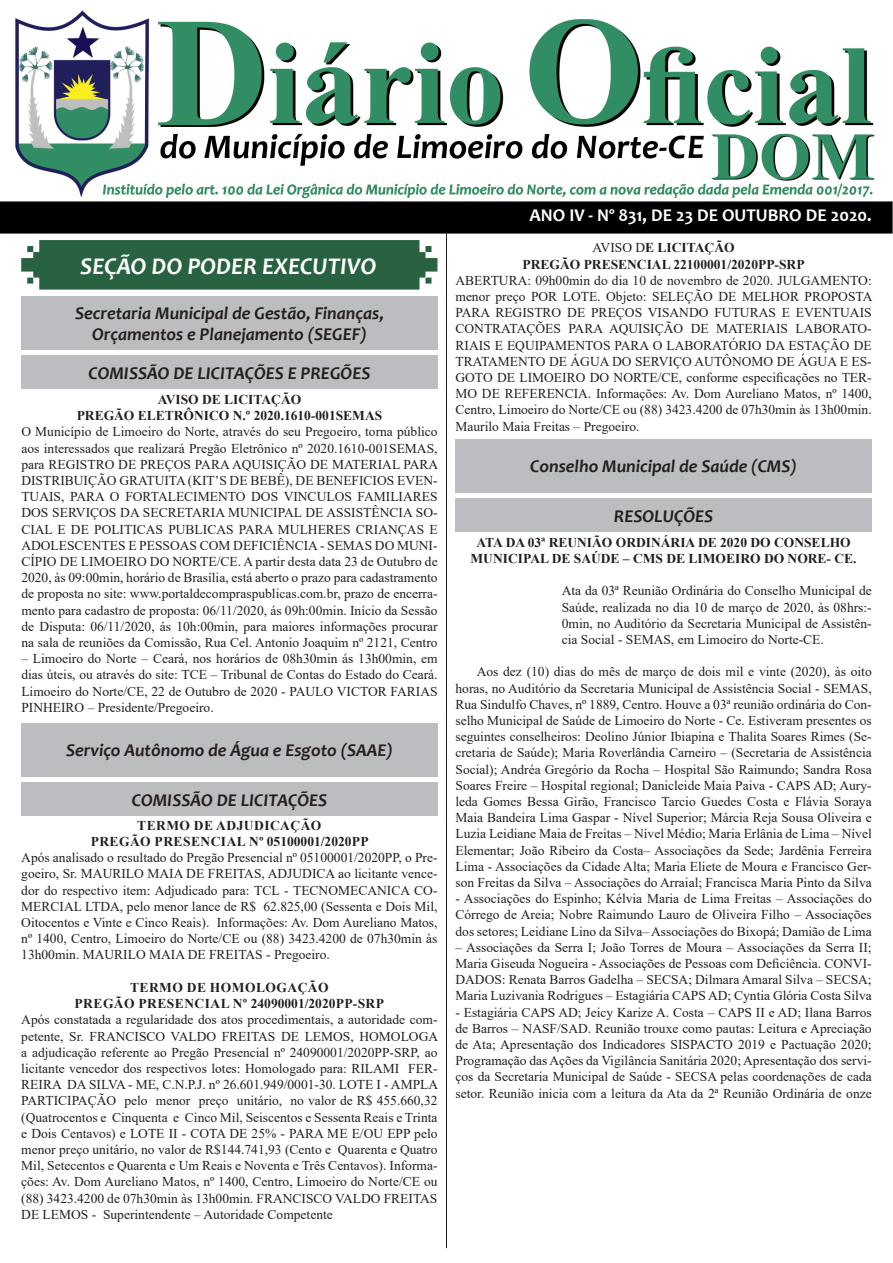
<style>
.page{position:relative;width:893px;height:1263px;background:#fff}
.page>*{position:absolute;margin:0;border:0;box-sizing:border-box;transform-origin:0 0}
.t1{font:italic 700 24px "Candara";color:#fff}
.t2{font:italic 700 18px "Candara";color:#231f20}
.t3{font:700 18px "Candara";color:#fff}
.t4{font:13.5px/16.2px "Times New Roman";color:#231f20;text-align:justify}
.t5{font:700 13.5px "Times New Roman";color:#231f20}
.t6{font:700 13.5px "Times New Roman";letter-spacing:.035em;color:#231f20}
.s1{font-weight:400}
</style>
<div class="page">
<img style="left:0;top:10px;width:893px;height:224px">
<svg style="left:21px;top:240px;width:416px;height:50px;background:#346a4a"></svg>
<hr style="left:446px;top:233px;width:1px;height:1015px;background:#231f20">
<div style="left:21px;top:356px;width:417px;height:33px;background:#bcbdc0"></div>
<div style="left:21px;top:296px;width:417px;height:53px;background:#bcbdc0"></div>
<div style="left:21px;top:783px;width:417px;height:33px;background:#bcbdc0"></div>
<div style="left:21px;top:723px;width:417px;height:53px;background:#bcbdc0"></div>
<div style="left:455px;top:498px;width:417px;height:34px;background:#bcbdc0"></div>
<div style="left:455px;top:439px;width:417px;height:53px;background:#bcbdc0"></div>
<p class="t1" style="left:80px;top:251px;width:298px">SEÇÃO DO PODER EXECUTIVO</p>
<p class="t2" style="left:75px;top:301px;width:310px">Secretaria Municipal de Gestão, Finanças,</p>
<p class="t2" style="left:92px;top:323px;width:276px">Orçamentos e Planejamento (SEGEF)</p>
<p class="t2" style="left:88px;top:362px;width:283px">COMISSÃO DE LICITAÇÕES E PREGÕES</p>
<p class="t5" style="left:158px;top:390px;width:145px">AVISO DE LICITAÇÃO</p>
<p class="t5" style="left:77px;top:406px;width:307px">PREGÃO ELETRÔNICO N.º 2020.1610-001SEMAS</p>
<p class="t4" style="left:21px;top:423px;width:418px">O Município de Limoeiro do Norte, através do seu Pregoeiro, torna público aos interessados que realizará Pregão Eletrônico nº 2020.1610-001SEMAS, para REGISTRO DE PREÇOS PARA AQUISIÇÃO DE MATERIAL PARA DISTRIBUIÇÃO GRATUITA (KIT’S DE BEBÊ), DE BENEFICIOS EVEN-TUAIS, PARA O FORTALECIMENTO DOS VINCULOS FAMILIARES DOS SERVIÇOS DA SECRETARIA MUNICIPAL DE ASSISTÊNCIA SO-CIAL E DE POLITICAS PUBLICAS PARA MULHERES CRIANÇAS E ADOLESCENTES E PESSOAS COM DEFICIÊNCIA - SEMAS DO MUNI-CÍPIO DE LIMOEIRO DO NORTE/CE. A partir desta data 23 de Outubro de 2020, às 09:00min, horário de Brasília, está aberto o prazo para cadastramento de proposta no site: www.portaldecompraspublicas.com.br, prazo de encerra&shy;mento para cadastro de proposta: 06/11/2020, ás 09h:00min. Início da Sessão de Disputa: 06/11/2020, ás 10h:00min, para maiores informações procurar na sala de reuniões da Comissão, Rua Cel. Antonio Joaquim nº 2121, Centro</p>
<p class="t4" style="left:21px;top:650px;width:418px">– Limoeiro do Norte – Ceará, nos horários de 08h30min ás 13h00min, em dias úteis, ou através do site: TCE – Tribunal de Contas do Estado do Ceará.<br>Limoeiro do Norte/CE, 22 de Outubro de 2020 - PAULO VICTOR FARIAS PINHEIRO – Presidente/Pregoeiro.</p>
<p class="t2" style="left:66px;top:739px;width:328px">Serviço Autônomo de Água e Esgoto (SAAE)</p>
<p class="t2" style="left:132px;top:789px;width:197px">COMISSÃO DE LICITAÇÕES</p>
<p class="t6" style="left:137px;top:816px;width:186px">TERMO DE ADJUDICAÇÃO</p>
<p class="t6" style="left:91px;top:832px;width:280px">PREGÃO PRESENCIAL Nº 05100001/2020PP</p>
<p class="t4" style="left:21px;top:849px;width:418px">Após analisado o resultado do Pregão Presencial nº 05100001/2020PP, o Pre&shy;goeiro, Sr. MAURILO MAIA DE FREITAS, ADJUDICA ao licitante vence&shy;dor do respectivo item: Adjudicado para: TCL - TECNOMECANICA CO-MERCIAL LTDA, pelo menor lance de R$ 62.825,00 (Sessenta e Dois Mil, Oitocentos e Vinte e Cinco Reais). Informações: Av. Dom Aureliano Matos, nº 1400, Centro, Limoeiro do Norte/CE ou (88) 3423.4200 de 07h30min às 13h00min. MAURILO MAIA DE FREITAS - Pregoeiro.</p>
<p class="t6" style="left:130px;top:978px;width:200px">TERMO DE HOMOLOGAÇÃO</p>
<p class="t6" style="left:75px;top:994px;width:311px">PREGÃO PRESENCIAL Nº 24090001/2020PP-SRP</p>
<p class="t4" style="left:21px;top:1011px;width:418px">Após constatada a regularidade dos atos procedimentais, a autoridade com&shy;petente, Sr. FRANCISCO VALDO FREITAS DE LEMOS, HOMOLOGA a adjudicação referente ao Pregão Presencial nº 24090001/2020PP-SRP, ao licitante vencedor dos respectivos lotes: Homologado para: RILAMI FER-REIRA DA SILVA - ME, C.N.P.J. nº 26.601.949/0001-30. LOTE I - AMPLA PARTICIPAÇÃO pelo menor preço unitário, no valor de R$ 455.660,32 (Quatrocentos e Cinquenta e Cinco Mil, Seiscentos e Sessenta Reais e Trinta e Dois Centavos) e LOTE II - COTA DE 25% - PARA ME E/OU EPP pelo menor preço unitário, no valor de R$144.741,93 (Cento e Quarenta e Quatro Mil, Setecentos e Quarenta e Um Reais e Noventa e Três Centavos). Informa&shy;ções: Av. Dom Aureliano Matos, nº 1400, Centro, Limoeiro do Norte/CE ou (88) 3423.4200 de 07h30min às 13h00min. FRANCISCO VALDO FREITAS DE LEMOS - Superintendente – Autoridade Competente</p>
<p class="t3" style="left:530px;top:204px;width:344px">ANO IV - Nº 831, DE 23 DE OUTUBRO DE 2020.</p>
<p class="t5" style="left:593px;top:238px;width:144px"><span class="s1">AVISO D</span>E LICITAÇÃO</p>
<p class="t5" style="left:523px;top:254px;width:284px">PREGÃO PRESENCIAL 22100001/2020PP-SRP</p>
<p class="t4" style="left:455px;top:272px;width:418px">ABERTURA: 09h00min do dia 10 de novembro de 2020. JULGAMENTO: menor preço POR LOTE. Objeto: SELEÇÃO DE MELHOR PROPOSTA PARA REGISTRO DE PREÇOS VISANDO FUTURAS E EVENTUAIS CONTRATAÇÕES PARA AQUISIÇÃO DE MATERIAIS LABORATO-RIAIS E EQUIPAMENTOS PARA O LABORATÓRIO DA ESTAÇÃO DE TRATAMENTO DE ÁGUA DO SERVIÇO AUTÔNOMO DE ÁGUA E ES-GOTO DE LIMOEIRO DO NORTE/CE, conforme especificações no TER-MO DE REFERENCIA. Informações: Av. Dom Aureliano Matos, nº 1400, Centro, Limoeiro do Norte/CE ou (88) 3423.4200 de 07h30min às 13h00min.<br>Maurilo Maia Freitas – Pregoeiro.</p>
<p class="t2" style="left:530px;top:455px;width:268px">Conselho Municipal de Saúde (CMS)</p>
<p class="t2" style="left:614px;top:504px;width:101px">RESOLUÇÕES</p>
<p class="t5" style="left:477px;top:532px;width:376px">ATA DA 03ª REUNIÃO ORDINÁRIA DE 2020 DO CONSELHO</p>
<p class="t5" style="left:471px;top:549px;width:388px">MUNICIPAL DE SAÚDE – CMS DE LIMOEIRO DO NORE- CE.</p>
<p class="t4" style="left:562px;top:582px;width:311px">Ata da 03ª Reunião Ordinária do Conselho Municipal de Saúde, realizada no dia 10 de março de 2020, às 08hrs:- 0min, no Auditório da Secretaria Municipal de Assistên&shy;cia Social - SEMAS, em Limoeiro do Norte-CE.</p>
<p class="t4" style="left:455px;top:663px;width:418px;text-indent:21px">Aos dez (10) dias do mês de março de dois mil e vinte (2020), às oito horas, no Auditório da Secretaria Municipal de Assistência Social - SEMAS, Rua Sindulfo Chaves, nº 1889, Centro. Houve a 03ª reunião ordinária do Con&shy;selho Municipal de Saúde de Limoeiro do Norte - Ce. Estiveram presentes os seguintes conselheiros: Deolino Júnior Ibiapina e Thalita Soares Rimes (Se&shy;cretaria de Saúde); Maria Roverlândia Carneiro – (Secretaria de Assistência Social); Andréa Gregório da Rocha – Hospital São Raimundo; Sandra Rosa Soares Freire – Hospital regional; Danicleide Maia Paiva - CAPS AD; Aury&shy;leda Gomes Bessa Girão, Francisco Tarcio Guedes Costa e Flávia Soraya Maia Bandeira Lima Gaspar - Nível Superior; Márcia Reja Sousa Oliveira e Luzia Leidiane Maia de Freitas – Nível Médio; Maria Erlânia de Lima – Nível Elementar; João Ribeiro da Costa– Associações da Sede; Jardênia Ferreira Lima - Associações da Cidade Alta; Maria Eliete de Moura e Francisco Ger&shy;son Freitas da Silva – Associações do Arraial; Francisca Maria Pinto da Silva</p>
<p class="t4" style="left:455px;top:890px;width:418px">- Associações do Espinho; Kélvia Maria de Lima Freitas – Associações do Córrego de Areia; Nobre Raimundo Lauro de Oliveira Filho – Associações dos setores; Leidiane Lino da Silva– Associações do Bixopá; Damião de Lima</p>
<p class="t4" style="left:455px;top:939px;width:418px">– Associações da Serra I; João Torres de Moura – Associações da Serra II; Maria Giseuda Nogueira - Associações de Pessoas com Deficiência. CONVI-DADOS: Renata Barros Gadelha – SECSA; Dilmara Amaral Silva – SECSA; Maria Luzivania Rodrigues – Estagiária CAPS AD; Cyntia Glória Costa Silva</p>
<p class="t4" style="left:455px;top:1003px;width:418px">- Estagiária CAPS AD; Jeicy Karize A. Costa – CAPS II e AD; Ilana Barros de Barros – NASF/SAD. Reunião trouxe como pautas: Leitura e Apreciação de Ata; Apresentação dos Indicadores SISPACTO 2019 e Pactuação 2020; Programação das Ações da Vigilância Sanitária 2020; Apresentação dos servi&shy;ços da Secretaria Municipal de Saúde - SECSA pelas coordenações de cada setor. Reunião inicia com a leitura da Ata da 2ª Reunião Ordinária de onze</p>
</div>
